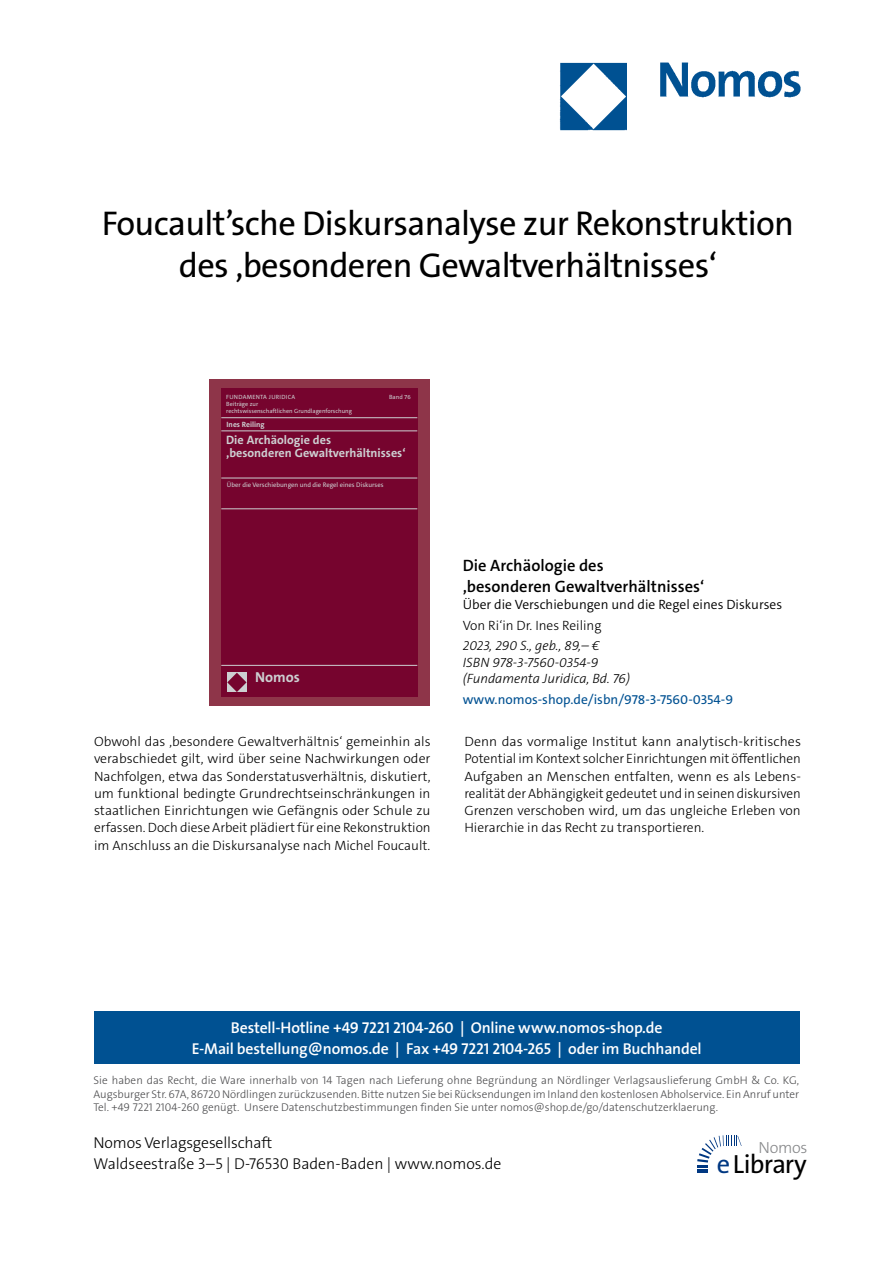
<style>
.page{position:relative;width:893px;height:1263px;background:#fff}
.page>*{position:absolute;margin:0;border:0;box-sizing:border-box;transform-origin:0 0}
._000_Headline{font:34.5px/42px "The Sans Os F";letter-spacing:-.02em;color:#000;text-align:center}
.t1{font:26.4px "The Sans Os F";letter-spacing:-.03em;color:#000}
._001_Buchtitel{font:600 16.5px/21px "The Sans C5";color:#000}
.t2{font:300 16.2px "The Sans Os F";letter-spacing:-.02em;color:#87888a}
.t3{font:600 15.75px/21px "The Sans Os F";letter-spacing:-.01em;color:#fff;text-align:center}
.t4{font:300 15.75px/21px "The Sans Os F";color:#000}
.t5{font:700 14.55px "The Sans C5";color:#cdcfd1}
._005_Fließtext{font:300 13.5px/17.2px "The Sans C5";color:#000;text-align:justify}
._004_Bibilo{font:italic 300 13.5px/16.5px "The Sans C5";color:#000}
._002_Untertitel{font:300 13.5px "The Sans C5";color:#000}
.www_link{font:13.5px "The Sans C5";color:#005192}
._003_Autor{font:300 13.5px "The Sans C5";color:#000}
.t6{font:700 12.15px/13.2px "The Sans C5";color:#cdcfd1}
.t7{font:300 11.25px/13.5px "The Sans Os F";color:#4b4b4d;text-align:justify}
.t8{font:700 7.65px "The Sans C5";color:#cdcfd1}
.t9{font:6.6px "The Sans C5";color:#cdcfd1}
.t10{font:6.15px/7.1px "The Sans C5";color:#cdcfd1}
.t11{font:6.15px "The Sans C5";letter-spacing:.04em;color:#cdcfd1}
.s1{color:#003882}
</style>
<div class="page">
<img style="left:559px;top:62px;width:242px;height:69px">
<div style="left:94px;top:1011px;width:705px;height:52px;background:#005192"></div>
<svg style="left:697px;top:1135px;width:45px;height:38px"></svg>
<div style="left:209px;top:379px;width:221px;height:327px;background:#8e3549"></div>
<div style="left:221px;top:388px;width:196px;height:309px;background:#76042e"></div>
<hr style="left:221px;top:417px;width:196px;height:1px;background:#cdcfd1">
<hr style="left:221px;top:508px;width:196px;height:1px;background:#cdcfd1">
<hr style="left:221px;top:431px;width:196px;height:1px;background:#cdcfd1">
<hr style="left:221px;top:478px;width:196px;height:1px;background:#cdcfd1">
<div style="left:227px;top:673px;width:20px;height:19px;background:#cdcfd1"></div>
<svg style="left:227px;top:673px;width:19px;height:19px"></svg>
<hr style="left:221px;top:665px;width:196px;height:1px;background:#cdcfd1">
<p class="_000_Headline" style="left:102px;top:202px;width:694px">Foucault’sche Diskursanalyse zur Rekonstruktion des ‚besonderen Gewaltverhältnisses‘</p>
<p class="t11" style="left:226px;top:393px;width:70px">FUNDAMENTA JURIDICA</p>
<p class="t10" style="left:389px;top:393px;width:23px">Band 76</p>
<p class="t10" style="left:226px;top:400px;width:127px">Beiträge zur<br>rechtswissenschaftlichen Grundlagenforschung</p>
<p class="t8" style="left:227px;top:419px;width:40px">Ines Reiling</p>
<p class="t6" style="left:226px;top:433px;width:181px">Die Archäologie des<br>‚besonderen Gewaltverhältnisses‘</p>
<p class="t9" style="left:227px;top:481px;width:158px">Über die Verschiebungen und die Regel eines Diskurses</p>
<p class="t5" style="left:255px;top:668px;width:46px">Nomos</p>
<p class="_001_Buchtitel" style="left:463px;top:555px;width:243px">Die Archäologie des<br>‚besonderen Gewaltverhältnisses‘</p>
<p class="_002_Untertitel" style="left:463px;top:596px;width:321px">Über die Verschiebungen und die Regel eines Diskurses</p>
<p class="_003_Autor" style="left:463px;top:616px;width:140px">Von Ri‘in Dr. Ines Reiling</p>
<p class="_004_Bibilo" style="left:463px;top:638px;width:169px">2023, 290 S., geb., 89,– €<br>ISBN 978-3-7560-0354-9 (Fundamenta Juridica, Bd. 76)</p>
<p class="www_link" style="left:463px;top:691px;width:272px">www.nomos-shop.de/isbn/978-3-7560-0354-9</p>
<p class="_005_Fließtext" style="left:94px;top:733px;width:338px">Obwohl das ‚besondere Gewaltverhältnis‘ gemeinhin als verabschiedet gilt, wird über seine Nachwirkungen oder Nachfolgen, etwa das Sonderstatusverhältnis, diskutiert, um funktional bedingte Grundrechtseinschränkungen in staatlichen Einrichtungen wie Gefängnis oder Schule zu erfassen. Doch diese Arbeit plädiert für eine Rekonstruktion im Anschluss an die Diskursanalyse nach Michel Foucault.</p>
<p class="_005_Fließtext" style="left:464px;top:733px;width:338px">Denn das vormalige Institut kann analytisch-kritisches Potential im Kontext solcher Einrichtungen mit öffentlichen Aufgaben an Menschen entfalten, wenn es als Lebens&shy;realität der Abhängigkeit gedeutet und in seinen diskursiven Grenzen verschoben wird, um das ungleiche Erleben von Hierarchie in das Recht zu transportieren.</p>
<p class="t3" style="left:192px;top:1017px;width:511px">Bestell-Hotline +49 7221 2104-260 | Online www.nomos-shop.de<br>E-Mail bestellung@nomos.de | Fax +49 7221 2104-265 | oder im Buchhandel</p>
<p class="t7" style="left:94px;top:1074px;width:707px">Sie haben das Recht, die Ware innerhalb von 14 Tagen nach Lieferung ohne Begründung an Nördlinger Verlagsauslieferung GmbH &amp; Co. KG, Augsburger Str. 67A, 86720 Nördlingen zurückzusenden. Bitte nutzen Sie bei Rücksendungen im Inland den kostenlosen Abholservice. Ein Anruf unter Tel. +49 7221 2104-260 genügt. Unsere Datenschutzbestimmungen finden Sie unter nomos@shop.de/go/datenschutzerklaerung.</p>
<p class="t4" style="left:94px;top:1133px;width:409px">Nomos Verlagsgesellschaft<br>Waldseestraße 3–5 | D-76530 Baden-Baden | www.nomos.de</p>
<p class="t2" style="left:758px;top:1137px;width:51px">Nomos</p>
<h2 class="t1" style="left:717px;top:1147px;width:91px"><span class="s1">e</span>Library</h2>
</div>
